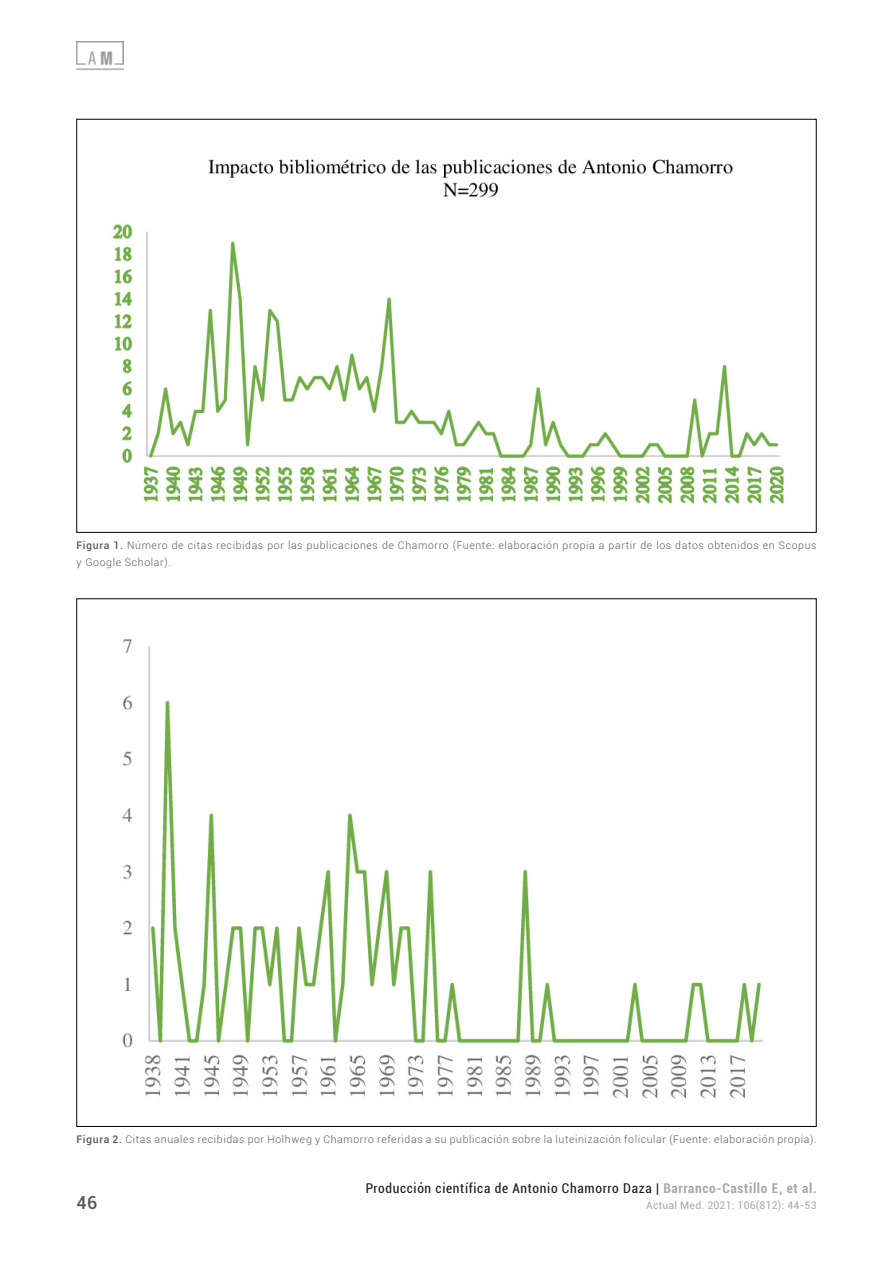
<style>
.page{position:relative;width:893px;height:1263px;background:#fff}
.page>*{position:absolute;margin:0;border:0;box-sizing:border-box;transform-origin:0 0}
.t1{font:500 18px "Roboto";color:#575756}
.t2{font:condensed 13.5px "Roboto";letter-spacing:.05em;color:#000}
.Pie-Foto-Tabla{font:300 10.5px/16.5px "Roboto";letter-spacing:.06em;color:#575756}
.t3{font:10.5px "Roboto";letter-spacing:.02em;color:#9d9d9c}
.s1{font-weight:500}
.s2{font-weight:700;color:#9d9d9c}
</style>
<div class="page">
<img style="left:77px;top:41px;width:46px;height:29px">
<img style="left:113px;top:159px;width:671px;height:345px">
<img style="left:122px;top:639px;width:641px;height:460px">
<p class="Pie-Foto-Tabla" style="left:76px;top:537px;width:742px"><span class="s1">Figura 1.</span> Número de citas recibidas por las publicaciones de Chamorro (Fuente: elaboración propia a partir de los datos obtenidos en Scopus y Google Scholar).</p>
<p class="Pie-Foto-Tabla" style="left:76px;top:1131px;width:742px"><span class="s1">Figura 2.</span> Citas anuales recibidas por Holhweg y Chamorro referidas a su publicación sobre la luteinización folicular (Fuente: elaboración propia).</p>
<p class="t2" style="left:365px;top:1178px;width:453px">Producción científica de Antonio Chamorro Daza | <span class="s2">Barranco-Castillo E, et al.</span></p>
<h1 class="t1" style="left:77px;top:1190px;width:22px">46</h1>
<p class="t3" style="left:646px;top:1198px;width:172px">Actual Med. 2021; 106(812): 44-53</p>
</div>
